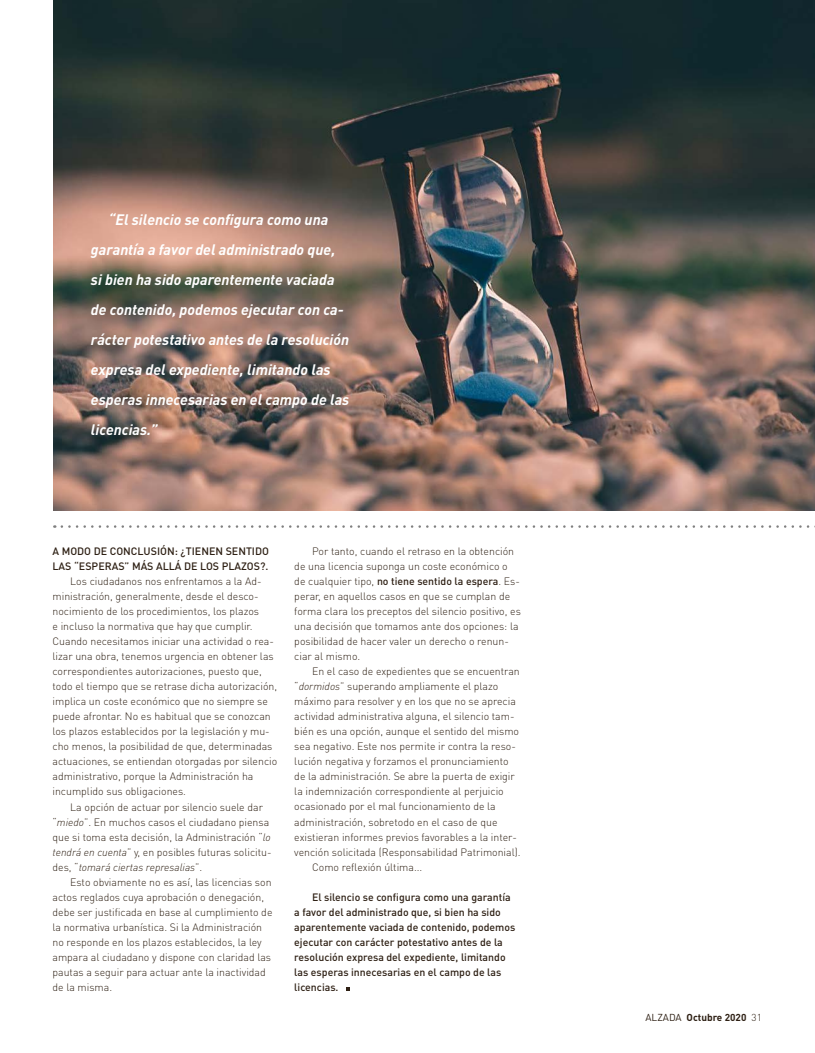
<style>
.page{position:relative;width:815px;height:1053px;background:#fff}
.page>*{position:absolute;margin:0;border:0;box-sizing:border-box;transform-origin:0 0}
.t1{font:italic 700 15px/30px "DIN Pro";color:#fff}
.t2{font:300 10.62px/15px "DIN Pro";color:#2e2014}
.t3{font:500 10.62px/15px "DIN Pro";color:#2e2014}
.t4{font:700 10px "DIN Pro";color:#2e2014}
.s1{font-style:italic}
.s2{font-weight:500}
.s3{font-weight:400}
.s4{font-weight:300}
</style>
<div class="page">
<img style="left:54px;top:0;width:761px;height:510px">
<svg style="left:346px;top:987px;width:4px;height:3px"></svg>
<svg style="left:62px;top:525px;width:753px;height:2px"></svg>
<p class="t1" style="left:91px;top:203px;width:260px;text-indent:18px">“El silencio se configura como una garantía a favor del administrado que, si bien ha sido aparentemente vaciada de contenido, podemos ejecutar con ca&shy;rácter potestativo antes de la resolución expresa del expediente, limitando las esperas innecesarias en el campo de las licencias.”</p>
<p class="t3" style="left:53px;top:543px;width:218px">A MODO DE CONCLUSIÓN: ¿TIENEN SENTIDO<br>LAS “ESPERAS” MÁS ALLÁ DE LOS PLAZOS?.</p>
<p class="t2" style="left:53px;top:573px;width:226px;text-indent:18px">Los ciudadanos nos enfrentamos a la Ad&shy;ministración, generalmente, desde el desco&shy;nocimiento de los procedimientos, los plazos<br>e incluso la normativa que hay que cumplir.<br>Cuando necesitamos iniciar una actividad o rea&shy;lizar una obra, tenemos urgencia en obtener las correspondientes autorizaciones, puesto que, todo el tiempo que se retrase dicha autorización, implica un coste económico que no siempre se puede afrontar. No es habitual que se conozcan los plazos establecidos por la legislación y mu&shy;cho menos, la posibilidad de que, determinadas actuaciones, se entiendan otorgadas por silencio administrativo, porque la Administración ha incumplido sus obligaciones.</p>
<p class="t2" style="left:53px;top:798px;width:221px;text-indent:18px">La opción de actuar por silencio suele dar “<span class="s1">miedo</span>”. En muchos casos el ciudadano piensa que si toma esta decisión, la Administración “<span class="s1">lo tendrá en cuenta</span>” y, en posibles futuras solicitu&shy;des, “<span class="s1">tomará ciertas represalias</span>”.</p>
<p class="t2" style="left:53px;top:873px;width:221px;text-indent:18px">Esto obviamente no es así, las licencias son actos reglados cuya aprobación o denegación, debe ser justificada en base al cumplimiento de la normativa urbanística. Si la Administración no responde en los plazos establecidos, la ley ampara al ciudadano y dispone con claridad las pautas a seguir para actuar ante la inactividad de la misma.</p>
<p class="t2" style="left:294px;top:543px;width:228px;text-indent:18px">Por tanto, cuando el retraso en la obtención de una licencia suponga un coste económico o de cualquier tipo, <span class="s2">no tiene sentido la espera</span>. Es&shy;perar, en aquellos casos en que se cumplan de forma clara los preceptos del silencio positivo, es una decisión que tomamos ante dos opciones: la posibilidad de hacer valer un derecho o renun&shy;ciar al mismo.</p>
<p class="t2" style="left:312px;top:663px;width:209px">En el caso de expedientes que se encuentran</p>
<p class="t2" style="left:294px;top:678px;width:206px">“<span class="s1">dormidos</span>” superando ampliamente el plazo</p>
<p class="t2" style="left:294px;top:693px;width:223px">máximo para resolver y en los que no se aprecia</p>
<p class="t2" style="left:294px;top:708px;width:222px">actividad administrativa alguna, el silencio tam-</p>
<p class="t2" style="left:294px;top:723px;width:226px">bién es una opción, aunque el sentido del mismo</p>
<p class="t2" style="left:294px;top:738px;width:223px">sea negativo. Este nos permite ir contra la reso-</p>
<p class="t2" style="left:294px;top:753px;width:216px">lución negativa y forzamos el pronunciamiento</p>
<p class="t2" style="left:294px;top:768px;width:222px">de la administración. Se abre la puerta de exigir</p>
<p class="t2" style="left:294px;top:783px;width:211px">la indemnización correspondiente al perjuicio</p>
<p class="t2" style="left:294px;top:798px;width:203px">ocasionado por el mal funcionamiento de la</p>
<p class="t2" style="left:294px;top:813px;width:205px">administración, sobretodo en el caso de que</p>
<p class="t2" style="left:294px;top:828px;width:224px">existieran informes previos favorables a la inter-</p>
<p class="t2" style="left:294px;top:843px;width:228px">vención solicitada (Responsabilidad Patrimonial).</p>
<p class="t2" style="left:312px;top:858px;width:112px">Como reflexión última...</p>
<p class="t3" style="left:294px;top:888px;width:223px;text-indent:18px">El silencio se configura como una garantía a favor del administrado que, si bien ha sido aparentemente vaciada de contenido, podemos ejecutar con carácter potestativo antes de la resolución expresa del expediente, limitando las esperas innecesarias en el campo de las licencias.</p>
<p class="t4" style="left:645px;top:1010px;width:118px"><span class="s3">ALZADA</span> Octubre 2020 <span class="s4">31</span></p>
</div>
